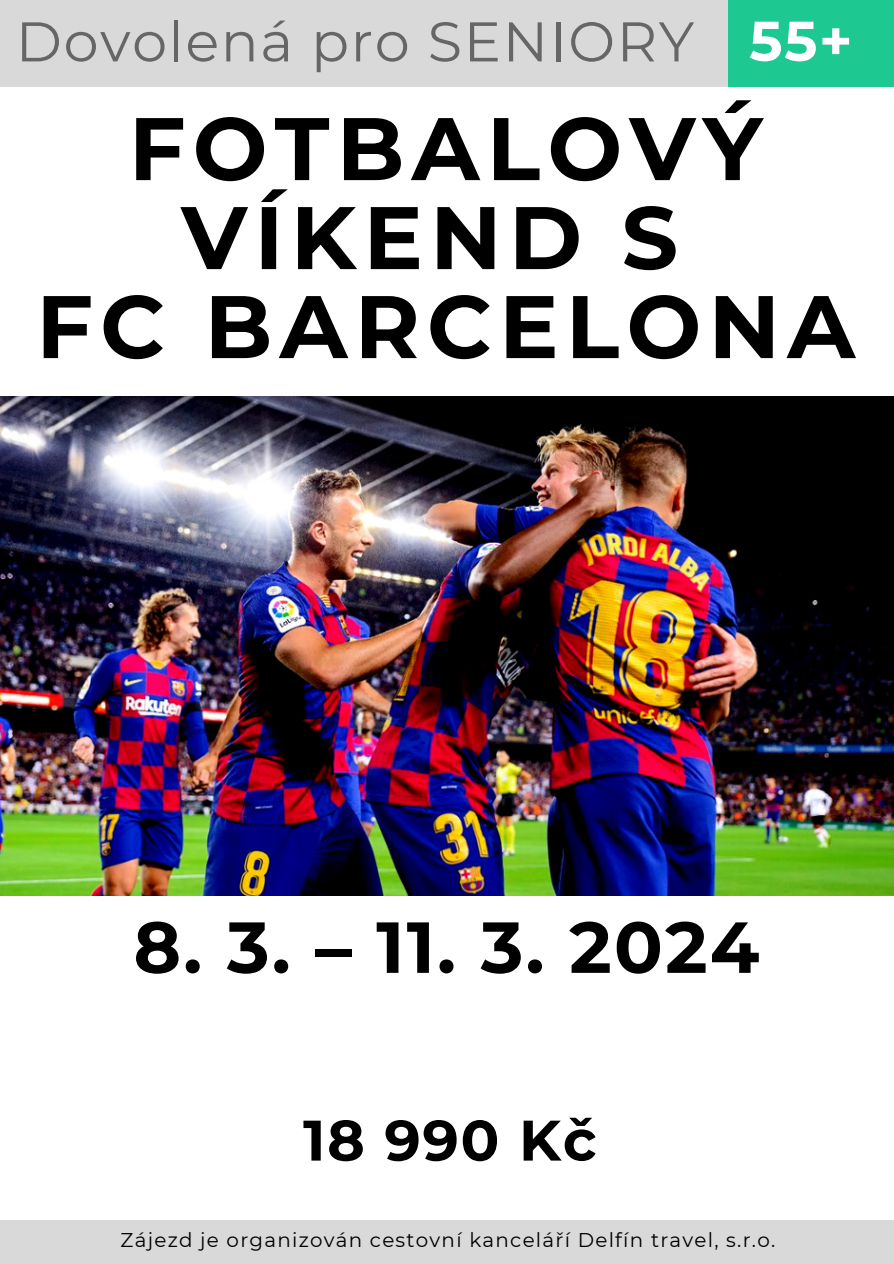
<style>
.page{position:relative;width:894px;height:1264px;background:#fff}
.page>*{position:absolute;margin:0;border:0;box-sizing:border-box;transform-origin:0 0}
.t1{font:700 88.5px/88.9px "Montserrat";letter-spacing:.08em;color:#000;text-align:center}
.t2{font:700 72px "Montserrat";letter-spacing:.03em;color:#000}
.t3{font:700 57px "Montserrat";letter-spacing:.03em;color:#000}
.t4{font:55.8px "Montserrat";letter-spacing:.03em;color:#666}
.t5{font:700 55.8px "Montserrat";color:#fff}
.t6{font:19.8px "Montserrat";letter-spacing:.065em;color:#000}
</style>
<div class="page">
<div style="left:0;top:0;width:842px;height:87px;background:#d9d9d9"></div>
<div style="left:728px;top:0;width:165px;height:87px;background:#1ec891"></div>
<div style="left:0;top:1220px;width:893px;height:43px;background:#d9d9d9"></div>
<img style="left:0;top:396px;width:893px;height:499px">
<p class="t4" style="left:16px;top:7px;width:679px">Dovolená pro SENIORY</p>
<p class="t1" style="left:129px;top:104px;width:635px">FOTBALOVÝ<br>VÍKEND S</p>
<p class="t1" style="left:36px;top:282px;width:820px">FC BARCELONA</p>
<p class="t5" style="left:749px;top:7px;width:105px">55+</p>
<p class="t2" style="left:133px;top:903px;width:627px">8. 3. – 11. 3. 2024</p>
<p class="t3" style="left:303px;top:1105px;width:295px">18 990 Kč</p>
<p class="t6" style="left:120px;top:1227px;width:656px">Zájezd je organizován cestovní kanceláří Delfín travel, s.r.o.</p>
</div>
